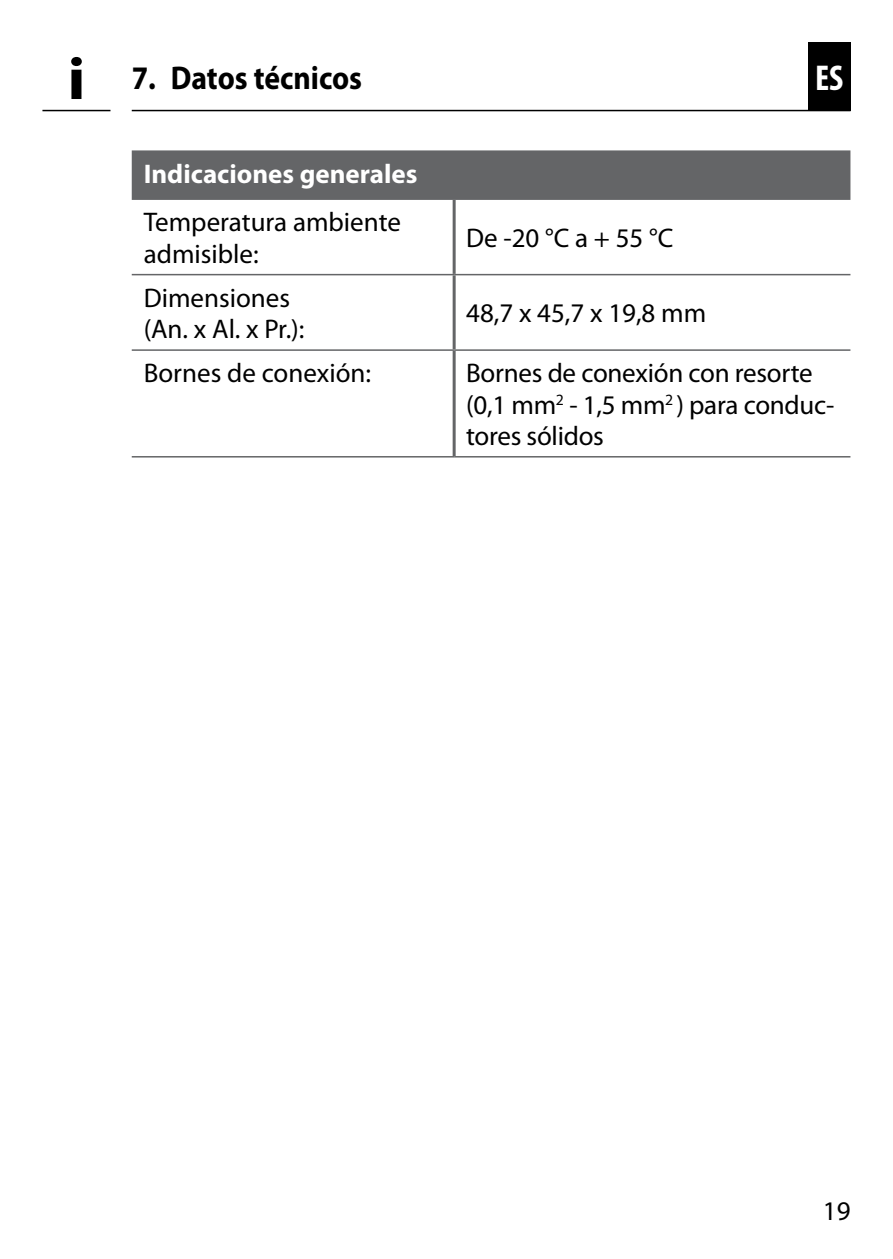
<style>
.page{position:relative;width:893px;height:1259px;background:#fff}
.page>*{position:absolute;margin:0;border:0;box-sizing:border-box;transform-origin:0 0}
.INFO-Icon{font:700 60px "Myriad Pro";color:#000;scale:1.1 1}
.t1{font:700 condensed 36px "Myriad Pro";color:#fff}
.Kapitel_ab_2_-_DE{font:700 33px "Myriad Pro";color:#000;scale:.9 1}
.Fließtext_-_DE{font:27px/31.2px "Myriad Pro";color:#000}
.Fließtext_-_DE-2{font:700 27px "Myriad Pro";color:#fff}
</style>
<div class="page">
<div style="left:808px;top:42px;width:42px;height:69px;background:#000"></div>
<div style="left:132px;top:150px;width:718px;height:50px;background:#646567"></div>
<hr style="left:454px;top:274px;width:396px;height:1px;background:#646567">
<hr style="left:454px;top:349px;width:396px;height:2px;background:#646567">
<hr style="left:454px;top:456px;width:396px;height:1px;background:#646567">
<hr style="left:453px;top:200px;width:3px;height:74px;background:#646567">
<hr style="left:453px;top:275px;width:3px;height:74px;background:#646567">
<hr style="left:453px;top:351px;width:3px;height:105px;background:#646567">
<hr style="left:132px;top:274px;width:322px;height:1px;background:#646567">
<hr style="left:132px;top:349px;width:322px;height:2px;background:#646567">
<hr style="left:132px;top:456px;width:322px;height:1px;background:#646567">
<hr style="left:132px;top:110px;width:719px;height:1px;background:#000">
<hr style="left:42px;top:110px;width:68px;height:1px;background:#000">
<p class="INFO-Icon" style="left:67px;top:45px;width:18px">i</p>
<p class="Kapitel_ab_2_-_DE" style="left:132px;top:59px;width:258px">7. Datos técnicos</p>
<p class="Fließtext_-_DE-2" style="left:144px;top:158px;width:275px">Indicaciones generales</p>
<p class="Fließtext_-_DE" style="left:144px;top:207px;width:259px">Temperatura ambiente admisible:</p>
<p class="Fließtext_-_DE" style="left:144px;top:283px;width:162px">Dimensiones (An. x Al. x Pr.):</p>
<p class="Fließtext_-_DE" style="left:466px;top:223px;width:209px">De -20 °C a + 55 °C</p>
<p class="Fließtext_-_DE" style="left:466px;top:298px;width:242px">48,7 x 45,7 x 19,8 mm</p>
<h2 class="t1" style="left:815px;top:58px;width:30px">ES</h2>
<p class="Fließtext_-_DE" style="left:144px;top:358px;width:229px">Bornes de conexión:</p>
<p class="Fließtext_-_DE" style="left:466px;top:358px;width:370px">Bornes de conexión con resorte (0,1 mm<sup>2</sup> - 1,5 mm<sup>2</sup> ) para conduc&shy;tores sólidos</p>
<p class="Fließtext_-_DE" style="left:823px;top:1195px;width:29px">19</p>
</div>
